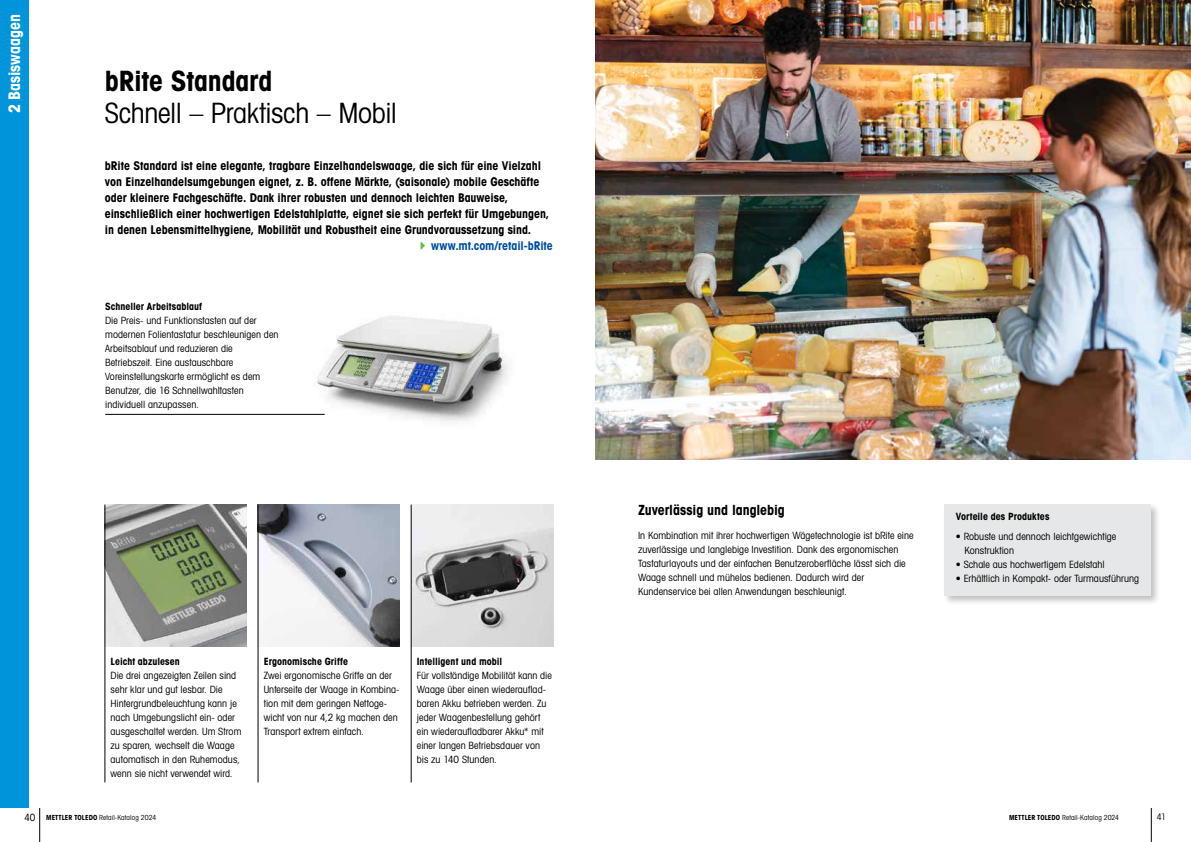
<style>
.page{position:relative;width:1191px;height:842px;background:#fff}
.page>*{position:absolute;margin:0;border:0;box-sizing:border-box;transform-origin:0 0}
.t1{font:28px "Avant Gardefor MT Bk";letter-spacing:-.015em;color:#000}
.t2{font:28px "Avant Gardefor MT Bd";letter-spacing:-.005em;color:#000}
.t3{font:16px "Avant Gardefor MT Bd";letter-spacing:-.005em;color:#fff}
.t4{font:14px "Avant Gardefor MT Bd";letter-spacing:-.005em;color:#000}
.t5{font:12px/16px "Avant Gardefor MT Bd";letter-spacing:-.005em;color:#000}
.t6{font:12px "Avant Gardefor MT Bd";letter-spacing:-.005em;color:#004fa3}
.t7{font:10px/14px "Avant Gardefor MT Bk";letter-spacing:.005em;color:#000}
.t8{font:10px "Avant Gardefor MT Bd";letter-spacing:.005em;color:#000}
.t9{font:9px "Avant Gardefor MT Bk";color:#000}
.t10{font:7px "Avant Gardefor MT Bk";letter-spacing:.01em;color:#000}
.s1{font-size:10px}
.s2{font-family:"Avant Gardefor MT Bd"}
</style>
<div class="page">
<hr style="left:1151px;top:808px;width:1px;height:34px;background:#000">
<hr style="left:39px;top:808px;width:1px;height:34px;background:#000">
<div style="left:0;top:0;width:28px;height:808px;background:#0095da"></div>
<img style="left:285px;top:316px;width:224px;height:106px">
<img style="left:595px;top:0;width:596px;height:459px">
<img style="left:412px;top:505px;width:141px;height:141px">
<img style="left:259px;top:505px;width:140px;height:141px">
<img style="left:106px;top:505px;width:141px;height:141px">
<hr style="left:105px;top:414px;width:220px;height:1px;background:#000">
<div style="left:942px;top:503px;width:218px;height:103px;background:#000;opacity:.25"></div>
<div style="left:944px;top:505px;width:206px;height:91px;background:#e6e7e8"></div>
<hr style="left:411px;top:505px;width:1px;height:277px;background:#000">
<hr style="left:258px;top:505px;width:1px;height:277px;background:#000">
<hr style="left:105px;top:505px;width:1px;height:277px;background:#000">
<h2 class="t3" style="left:4px;top:113px;width:100px;rotate:-90deg">2 Basiswaagen</h2>
<h1 class="t2" style="left:105px;top:63px;width:169px">bRite Standard</h1>
<h1 class="t1" style="left:105px;top:96px;width:294px">Schnell – Praktisch – Mobil</h1>
<p class="t5" style="left:105px;top:158px;width:446px">bRite Standard ist eine elegante, tragbare Einzelhandelswaage, die sich für eine Vielzahl von Einzelhandelsumgebungen eignet, z. B. offene Märkte, (saisonale) mobile Geschäfte oder kleinere Fachgeschäfte. Dank ihrer robusten und dennoch leichten Bauweise, einschließlich einer hochwertigen Edelstahlplatte, eignet sie sich perfekt für Umgebungen, in denen Lebensmittelhygiene, Mobilität und Robustheit eine Grundvoraussetzung sind.</p>
<p class="t6" style="left:431px;top:238px;width:123px">www.mt.com/retail-bRite</p>
<p class="t8" style="left:105px;top:300px;width:98px">Schneller Arbeitsablauf</p>
<p class="t7" style="left:105px;top:314px;width:175px">Die Preis- und Funktionstasten auf der modernen Folientastatur beschleunigen den Arbeitsablauf und reduzieren die Betriebszeit. Eine austauschbare Voreinstellungskarte ermöglicht es dem Benutzer, die 16 Schnellwahltasten individuell anzupassen.</p>
<p class="t8" style="left:111px;top:655px;width:71px">Leicht abzulesen</p>
<p class="t7" style="left:111px;top:668px;width:132px">Die drei angezeigten Zeilen sind sehr klar und gut lesbar. Die<br>Hintergrundbeleuchtung kann je nach Umgebungslicht ein- oder ausgeschaltet werden. Um Strom zu sparen, wechselt die Waage automatisch in den Ruhemodus, wenn sie nicht verwendet wird.</p>
<p class="t8" style="left:264px;top:655px;width:86px">Ergonomische Griffe</p>
<p class="t7" style="left:264px;top:668px;width:137px">Zwei ergonomische Griffe an der<br>Unterseite der Waage in Kombina&shy;tion mit dem geringen Nettoge&shy;wicht von nur 4,2 kg machen den<br>Transport extrem einfach.</p>
<p class="t8" style="left:417px;top:655px;width:87px">Intelligent und mobil</p>
<p class="t7" style="left:417px;top:668px;width:137px">Für vollständige Mobilität kann die<br>Waage über einen wiederauflad&shy;baren Akku betrieben werden. Zu jeder Waagenbestellung gehört ein wiederaufladbarer Akku* mit einer langen Betriebsdauer von bis zu 140 Stunden.</p>
<h3 class="t4" style="left:638px;top:501px;width:148px">Zuverlässig und langlebig</h3>
<p class="t7" style="left:638px;top:528px;width:277px">In Kombination mit ihrer hochwertigen Wägetechnologie ist bRite eine zuverlässige und langlebige Investition. Dank des ergonomischen Tastaturlayouts und der einfachen Benutzeroberfläche lässt sich die Waage schnell und mühelos bedienen. Dadurch wird der Kundenservice bei allen Anwendungen beschleunigt.</p>
<p class="t8" style="left:956px;top:510px;width:95px">Vorteile des Produktes</p>
<p class="t7" style="left:964px;top:529px;width:153px;text-indent:-8px">• Robuste und dennoch leichtgewichtige<br>Konstruktion</p>
<p class="t7" style="left:956px;top:557px;width:150px">• Schale aus hochwertigem Edelstahl</p>
<p class="t7" style="left:956px;top:571px;width:185px">• Erhältlich in Kompakt- oder Turmausführung</p>
<p class="t10" style="left:24px;top:813px;width:133px"><span class="s1">40</span> <span class="s2">METTLER TOLEDO</span> Retail-Katalog 2024</p>
<p class="t10" style="left:1009px;top:813px;width:112px"><span class="s2">METTLER TOLEDO</span> Retail-Katalog 2024</p>
<p class="t9" style="left:1157px;top:812px;width:11px">41</p>
</div>
